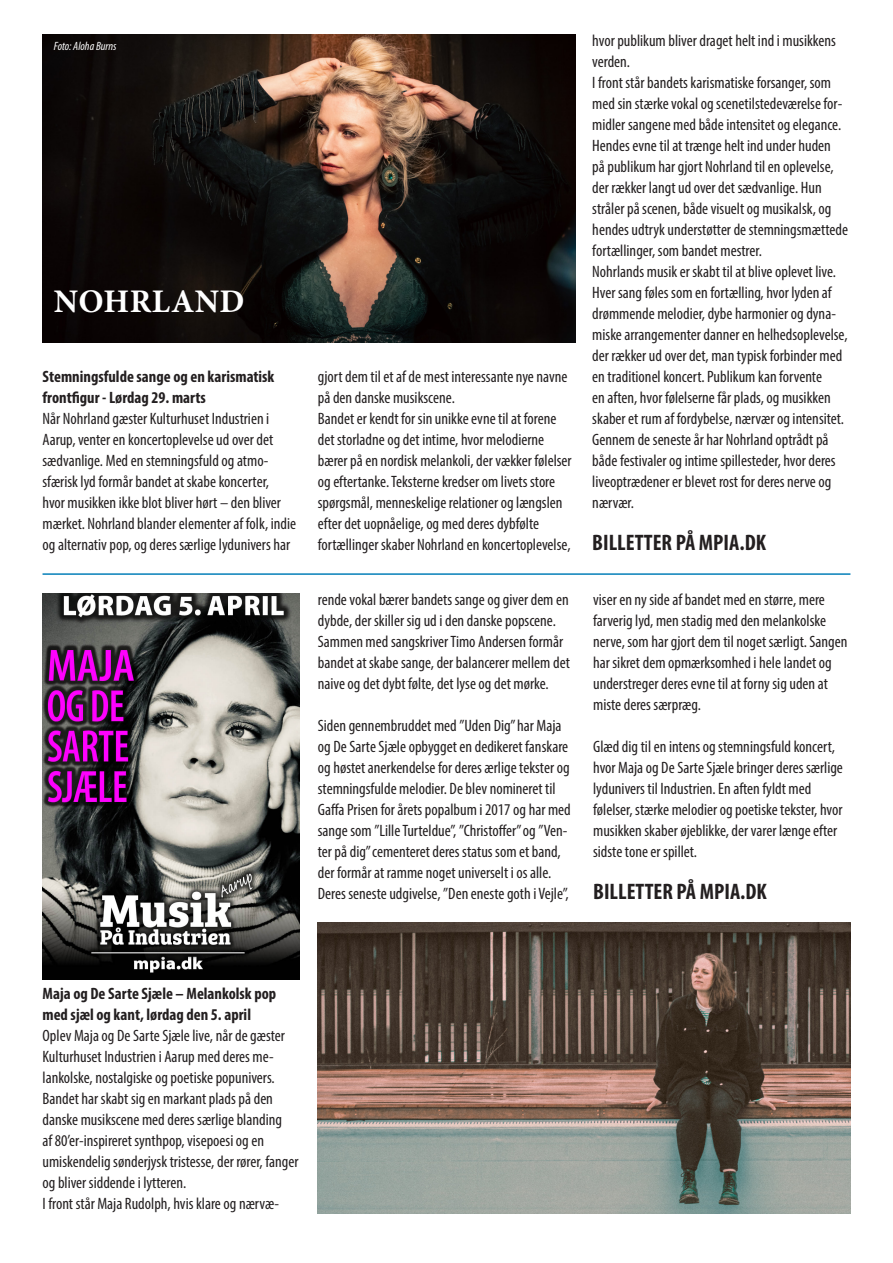
<style>
.page{position:relative;width:893px;height:1263px;background:#fff}
.page>*{position:absolute;margin:0;border:0;box-sizing:border-box;transform-origin:0 0}
.t1{font:700 33px "Minion Pro";letter-spacing:.01em;color:#fff}
.t2{font:700 condensed 22.5px "Myriad Pro";color:#231f20}
.t3{font:condensed 16.5px/21px "Myriad Pro";color:#231f20}
.t4{font:700 condensed 16.5px/21px "Myriad Pro";color:#231f20}
.t5{font:italic condensed 12px "Myriad Pro";color:#fff}
</style>
<div class="page">
<img style="left:43px;top:593px;width:257px;height:386px">
<img style="left:43px;top:34px;width:533px;height:308px">
<hr style="left:43px;top:573px;width:807px;height:2px;background:#0580b9">
<img style="left:318px;top:923px;width:532px;height:290px">
<p class="t5" style="left:54px;top:39px;width:64px">Foto: Aloha Burns</p>
<p class="t1" style="left:54px;top:278px;width:192px">NOHRLAND</p>
<p class="t4" style="left:43px;top:366px;width:233px">Stemningsfulde sange og en karismatisk frontfigur - Lørdag 29. marts</p>
<p class="t3" style="left:43px;top:408px;width:255px">Når Nohrland gæster Kulturhuset Industrien i Aarup, venter en koncertoplevelse ud over det sædvanlige. Med en stemningsfuld og atmo&shy;sfærisk lyd formår bandet at skabe koncerter,<br>hvor musikken ikke blot bliver hørt – den bliver mærket. Nohrland blander elementer af folk, indie og alternativ pop, og deres særlige lydunivers har</p>
<p class="t3" style="left:318px;top:366px;width:251px">gjort dem til et af de mest interessante nye navne på den danske musikscene.</p>
<p class="t3" style="left:318px;top:408px;width:255px">Bandet er kendt for sin unikke evne til at forene det storladne og det intime, hvor melodierne bærer på en nordisk melankoli, der vækker følelser og eftertanke. Teksterne kredser om livets store spørgsmål, menneskelige relationer og længslen efter det uopnåelige, og med deres dybfølte fortællinger skaber Nohrland en koncertoplevelse,</p>
<p class="t3" style="left:318px;top:588px;width:254px">rende vokal bærer bandets sange og giver dem en dybde, der skiller sig ud i den danske popscene.<br>Sammen med sangskriver Timo Andersen formår bandet at skabe sange, der balancerer mellem det naive og det dybt følte, det lyse og det mørke.</p>
<p class="t3" style="left:318px;top:714px;width:255px">Siden gennembruddet med ”Uden Dig” har Maja og De Sarte Sjæle opbygget en dedikeret fanskare og høstet anerkendelse for deres ærlige tekster og stemningsfulde melodier. De blev nomineret til Gaffa Prisen for årets popalbum i 2017 og har med sange som ”Lille Turteldue”, ”Christoffer” og ”Ven&shy;ter på dig” cementeret deres status som et band, der formår at ramme noget universelt i os alle.</p>
<p class="t3" style="left:318px;top:882px;width:252px">Deres seneste udgivelse, ”Den eneste goth i Vejle”,</p>
<p class="t3" style="left:592px;top:30px;width:245px">hvor publikum bliver draget helt ind i musikkens verden.</p>
<p class="t3" style="left:592px;top:72px;width:257px">I front står bandets karismatiske forsanger, som med sin stærke vokal og scenetilstedeværelse for&shy;midler sangene med både intensitet og elegance.<br>Hendes evne til at trænge helt ind under huden<br>på publikum har gjort Nohrland til en oplevelse, der rækker langt ud over det sædvanlige. Hun stråler på scenen, både visuelt og musikalsk, og hendes udtryk understøtter de stemningsmættede fortællinger, som bandet mestrer.</p>
<p class="t3" style="left:592px;top:261px;width:257px">Nohrlands musik er skabt til at blive oplevet live.<br>Hver sang føles som en fortælling, hvor lyden af drømmende melodier, dybe harmonier og dyna&shy;miske arrangementer danner en helhedsoplevelse, der rækker ud over det, man typisk forbinder med en traditionel koncert. Publikum kan forvente<br>en aften, hvor følelserne får plads, og musikken skaber et rum af fordybelse, nærvær og intensitet.</p>
<p class="t3" style="left:592px;top:429px;width:245px">Gennem de seneste år har Nohrland optrådt på både festivaler og intime spillesteder, hvor deres liveoptrædener er blevet rost for deres nerve og nærvær.</p>
<p class="t2" style="left:592px;top:529px;width:175px">BILLETTER PÅ MPIA.DK</p>
<p class="t3" style="left:593px;top:588px;width:256px">viser en ny side af bandet med en større, mere farverig lyd, men stadig med den melankolske nerve, som har gjort dem til noget særligt. Sangen har sikret dem opmærksomhed i hele landet og understreger deres evne til at forny sig uden at miste deres særpræg.</p>
<p class="t3" style="left:593px;top:735px;width:251px">Glæd dig til en intens og stemningsfuld koncert, hvor Maja og De Sarte Sjæle bringer deres særlige lydunivers til Industrien. En aften fyldt med følelser, stærke melodier og poetiske tekster, hvor musikken skaber øjeblikke, der varer længe efter sidste tone er spillet.</p>
<p class="t2" style="left:593px;top:877px;width:175px">BILLETTER PÅ MPIA.DK</p>
<p class="t4" style="left:43px;top:983px;width:235px">Maja og De Sarte Sjæle – Melankolsk pop med sjæl og kant, lørdag den 5. april</p>
<p class="t3" style="left:43px;top:1025px;width:257px">Oplev Maja og De Sarte Sjæle live, når de gæster Kulturhuset Industrien i Aarup med deres me&shy;lankolske, nostalgiske og poetiske popunivers.<br>Bandet har skabt sig en markant plads på den danske musikscene med deres særlige blanding<br>af 80’er-inspireret synthpop, visepoesi og en umiskendelig sønderjysk tristesse, der rører, fanger og bliver siddende i lytteren.</p>
<p class="t3" style="left:43px;top:1193px;width:238px">I front står Maja Rudolph, hvis klare og nærvæ-</p>
</div>
